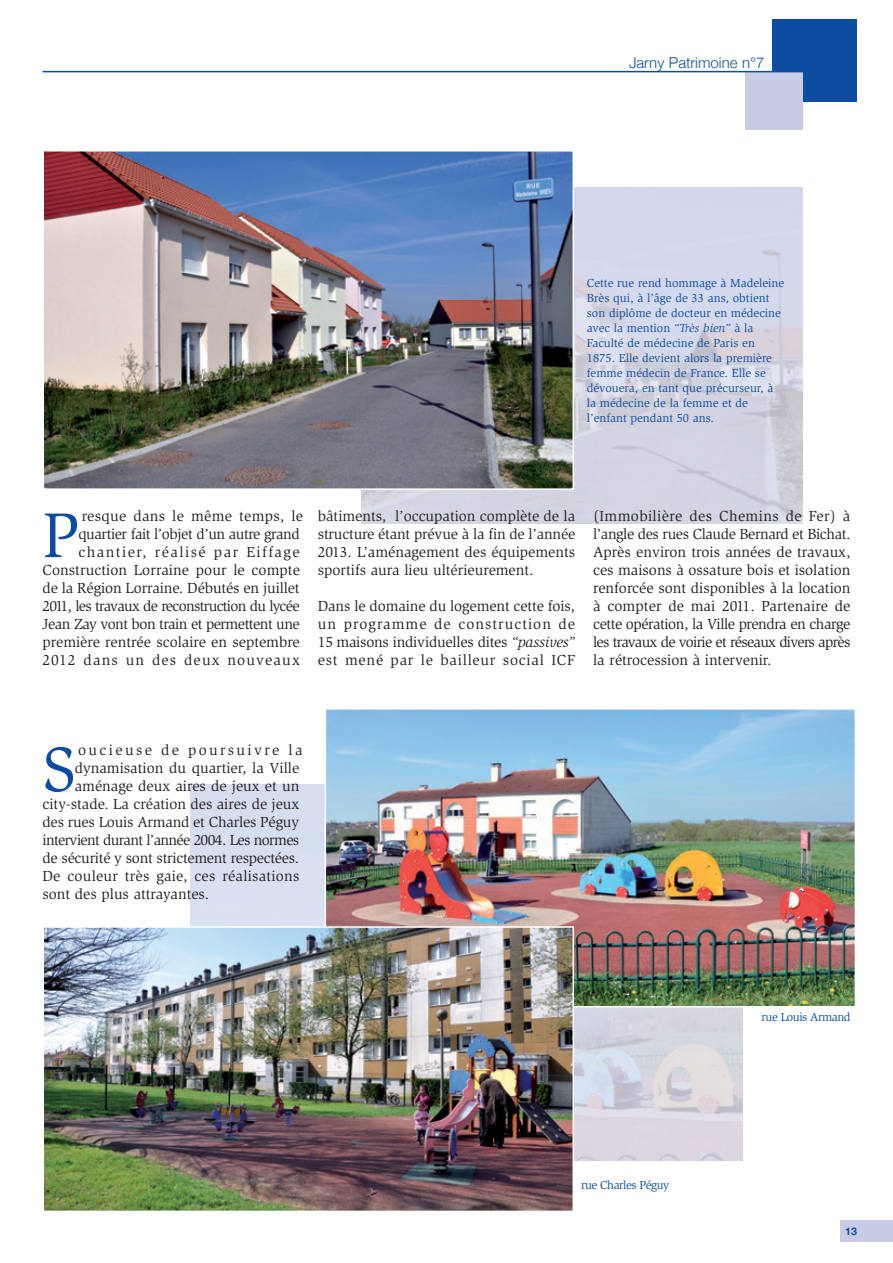
<style>
.page{position:relative;width:893px;height:1263px;background:#fff}
.page>*{position:absolute;margin:0;border:0;box-sizing:border-box;transform-origin:0 0}
.t1{font:64.95px "Slimbach";color:#0d4da1}
.t2{font:15px/18px "Slimbach";color:#231f20;text-align:justify}
.t3{font:15px "Slimbach";letter-spacing:-.04em;color:#231f20}
.t4{font:15px "Slimbach";letter-spacing:.16em;color:#231f20}
.t5{font:300 15px "Helvetica Neue";color:#0d4da1}
.t6{font:12px/15px "Slimbach";color:#0d4da1}
.t7{font:12px "Slimbach";letter-spacing:-.035em;color:#0d4da1}
.t8{font:700 10.5px "Helvetica Neue";color:#0d4da1}
.s1{font-style:italic}
</style>
<div class="page">
<img style="left:361px;top:187px;width:441px;height:336px">
<img style="left:190px;top:784px;width:552px;height:377px">
<div style="left:840px;top:1220px;width:53px;height:22px;background:#c7cbe6"></div>
<div style="left:772px;top:19px;width:84px;height:82px;background:#0d4da1"></div>
<div style="left:745px;top:73px;width:57px;height:57px;background:#c7cbe6"></div>
<hr style="left:43px;top:71px;width:813px;height:1px;background:#0d4da1">
<img style="left:46px;top:153px;width:525px;height:334px">
<div style="left:43px;top:150px;width:531px;height:340px;border:2px solid #fff"></div>
<img style="left:328px;top:711px;width:525px;height:293px">
<div style="left:325px;top:708px;width:531px;height:299px;border:2px solid #fff"></div>
<img style="left:46px;top:929px;width:525px;height:280px">
<div style="left:43px;top:926px;width:531px;height:286px;border:2px solid #fff"></div>
<p class="t5" style="left:629px;top:53px;width:137px">Jarny Patrimoine n°7</p>
<p class="t6" style="left:587px;top:276px;width:199px">Cette rue rend hommage à Madeleine<br>Brès qui, à l’âge de 33 ans, obtient son diplôme de docteur en médecine avec la mention <span class="s1">“Très bien”</span> à la<br>Faculté de médecine de Paris en<br>1875. Elle devient alors la première femme médecin de France. Elle se dévouera, en tant que précurseur, à la médecine de la femme et de l’enfant pendant 50 ans.</p>
<p class="t2" style="left:43px;top:508px;width:262px;text-align:right">resque dans le même temps, le quartier fait l’objet d’un autre grand chantier, réalisé par Eiffage Construction Lorraine pour le compte de la Région Lorraine. Débutés en juillet 2011, les travaux de reconstruction du lycée Jean Zay vont bon train et permettent une première rentrée scolaire en septembre 2012 dans un des deux nouveaux</p>
<p class="t2" style="left:318px;top:508px;width:259px">bâtiments, l’occupation complète de la structure étant prévue à la fin de l’année 2013. L’aménagement des équipements sportifs aura lieu ultérieurement.</p>
<h1 class="t1" style="left:43px;top:510px;width:39px">P</h1>
<p class="t2" style="left:318px;top:598px;width:259px">Dans le domaine du logement cette fois, un programme de construction de 15 maisons individuelles dites <span class="s1">“passives” </span>est mené par le bailleur social ICF</p>
<p class="t2" style="left:593px;top:508px;width:259px">(Immobilière des Chemins de Fer) à l’angle des rues Claude Bernard et Bichat.<br>Après environ trois années de travaux, ces maisons à ossature bois et isolation renforcée sont disponibles à la location à compter de mai 2011. Partenaire de cette opération, la Ville prendra en charge les travaux de voirie et réseaux divers après la rétrocession à intervenir.</p>
<h1 class="t1" style="left:43px;top:744px;width:35px">S</h1>
<p class="t4" style="left:78px;top:744px;width:226px">oucieuse de poursuivre la</p>
<p class="t2" style="left:75px;top:760px;width:226px">dynamisation du quartier, la Ville</p>
<p class="t2" style="left:75px;top:778px;width:226px">aménage deux aires de jeux et un</p>
<p class="t2" style="left:43px;top:796px;width:258px">city-stade. La création des aires de jeux</p>
<p class="t2" style="left:43px;top:814px;width:258px">des rues Louis Armand et Charles Péguy</p>
<p class="t3" style="left:43px;top:834px;width:258px">intervient durant l’année 2004. Les normes</p>
<p class="t2" style="left:43px;top:850px;width:258px">de sécurité y sont strictement respectées.</p>
<p class="t2" style="left:43px;top:868px;width:258px">De couleur très gaie, ces réalisations</p>
<p class="t2" style="left:43px;top:886px;width:168px">sont des plus attrayantes.</p>
<p class="t7" style="left:762px;top:1013px;width:90px">rue Louis Armand</p>
<p class="t7" style="left:581px;top:1180px;width:90px">rue Charles Péguy</p>
<p class="t8" style="left:845px;top:1225px;width:13px">13</p>
</div>
